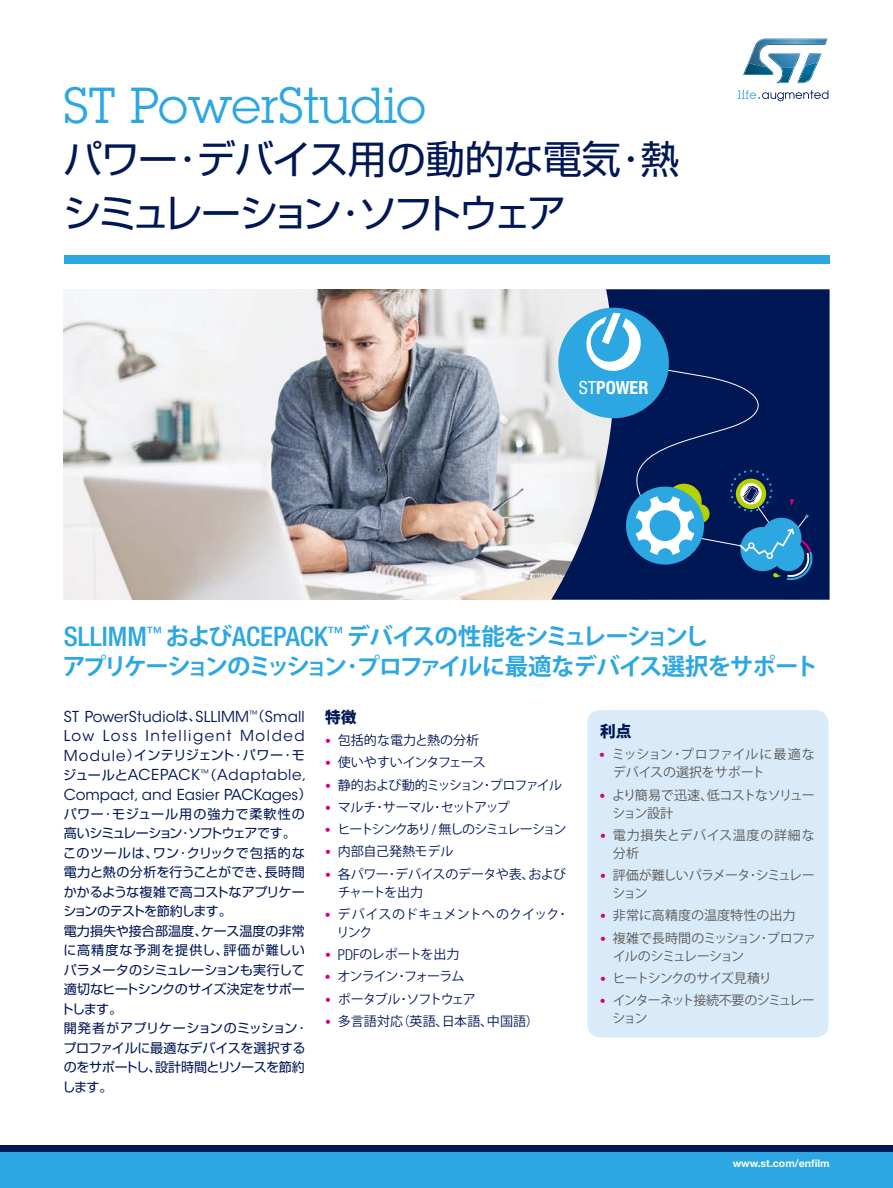
<style>
.page{position:relative;width:893px;height:1188px;background:#fff}
.page>*{position:absolute;margin:0;border:0;box-sizing:border-box;transform-origin:0 0}
.t1{font:49.5px "Lubalin Graph Std";color:#2ca7e1}
.t2{font:39.15px/54px "Shin Go Pro Regular 90 msp RKSJ H";letter-spacing:-.045em;color:#001755}
.t3{font:23.55px/30px "Koz Go Pro Bold 90 msp RKSJ H";letter-spacing:-.08em;color:#2ca7e1}
.t4{font:700 condensed 18.15px "Helvetica Neue LT Std";color:#fff}
.t5{font:15.6px "Koz Go Pro Heavy 90 msp RKSJ H";color:#001755}
.t6{font:15px/19.5px "ITC Avant Garde Std";letter-spacing:.045em;color:#001755}
.t7{font:15px/19.5px "ITC Avant Garde Std";letter-spacing:.015em;color:#001755}
.t8{font:13.05px/19.5px "Shin Go Pro Regular 90 msp RKSJ H";letter-spacing:-.015em;color:#001755}
.t9{font:13.05px/18px "Koz Go Pro Regular 90 msp RKSJ H";letter-spacing:-.06em;color:#595857}
.t10{font:13.05px/18px "Koz Go Pro Regular 90 msp RKSJ H";letter-spacing:-.05em;color:#001755}
.t11{font:13.05px/18px "Koz Go Pro Regular 90 msp RKSJ H";letter-spacing:-.02em;color:#001755}
.t12{font:13.05px "Koz Go Pro Regular 90 msp RKSJ H";color:#001755}
.t13{font:13.05px/18px "Koz Go Pro Regular 90 msp RKSJ H";letter-spacing:-.025em;color:#595857}
.t14{font:13.05px/18px "Koz Go Pro Regular 90 msp RKSJ H";letter-spacing:-.065em;color:#595857}
.t15{font:13.05px "Shin Go Pro Regular 90 msp RKSJ H";letter-spacing:-.035em;color:#001755}
.t16{font:13.05px/18px "Koz Go Pro Regular 90 msp RKSJ H";letter-spacing:-.105em;color:#595857}
.t17{font:13.05px "Koz Go Pro Regular 90 msp RKSJ H";letter-spacing:-.12em;color:#001755}
.t18{font:13.05px "Koz Go Pro Regular 90 msp RKSJ H";letter-spacing:-.07em;color:#001755}
.t19{font:13.05px/18px "Koz Go Pro Regular 90 msp RKSJ H";letter-spacing:.055em;color:#595857}
.t20{font:13.05px "Koz Go Pro Regular 90 msp RKSJ H";color:#595857}
.t21{font:13.05px "Koz Go Pro Regular 90 msp RKSJ H";letter-spacing:-.075em;color:#595857}
.t22{font:13.05px "Koz Go Pro Regular 90 msp RKSJ H";letter-spacing:-.08em;color:#001755}
.t23{font:13.05px "Koz Go Pro Regular 90 msp RKSJ H";letter-spacing:-.1em;color:#001755}
.t24{font:13.05px "Koz Go Pro Regular 90 msp RKSJ H";letter-spacing:-.075em;color:#001755}
.t25{font:13.05px "Koz Go Pro Regular 90 msp RKSJ H";letter-spacing:-.01em;color:#001755}
.t26{font:700 10.5px "Helvetica Neue LT Std";color:#fff}
.s1{font-weight:400}
.s2{font-family:"Helvetica Neue LT Std";font-weight:500;font-stretch:condensed;font-size:27px}
.s3{font-family:"Shin Go Pro Regular 90 msp RKSJ H";font-size:13.05px}
.s4{font-family:"ITC Avant Garde Std";font-size:15px}
.s5{font-family:"Helvetica Neue LT Std";font-weight:300;font-stretch:condensed;font-size:11.7px;color:#d6007f}
.s6{font-family:"Helvetica Neue LT Std";font-weight:300;font-stretch:condensed;font-size:15px}
</style>
<div class="page">
<div style="left:587px;top:710px;width:241px;height:327px;background:#d9eaf8;border-radius:13px"></div>
<img style="left:64px;top:289px;width:487px;height:311px">
<svg style="left:551px;top:289px;width:278px;height:311px;background:#526189"></svg>
<div style="left:558px;top:308px;width:111px;height:110px;background:#2ca7e1;border-radius:50%"></div>
<svg style="left:585px;top:313px;width:227px;height:269px;background:#214a7e"></svg>
<div style="left:0;top:1145px;width:892px;height:43px;background:#2ca7e1"></div>
<div style="left:0;top:1145px;width:892px;height:7px;background:#001755"></div>
<svg style="left:737px;top:90px;width:91px;height:11px"></svg>
<svg style="left:743px;top:38px;width:85px;height:46px"></svg>
<div style="left:64px;top:255px;width:765px;height:9px;background:#2ca7e1"></div>
<h1 class="t1" style="left:64px;top:77px;width:363px">ST PowerStudio</h1>
<h2 class="t2" style="left:63px;top:138px;width:618px">パワー･デバイス用の動的な電気･熱シミュレーション･ソフトウェア</h2>
<h3 class="t4" style="left:578px;top:377px;width:71px"><span class="s1">ST</span>POWER</h3>
<h3 class="t3" style="left:62px;top:624px;width:757px"><span class="s2">SLLIMM</span><sup>™</sup> および<span class="s2">ACEPACK</span><sup>™</sup> デバイスの性能をシミュレーションし<br>アプリケーションのミッション･プロファイルに最適なデバイス選択をサポート</h3>
<p class="t6" style="left:64px;top:708px;width:242px">ST PowerStudio<span class="s3">は、</span>SLLIMM<sup>™</sup><span class="s3">（</span>Small<br>Low Loss Intelligent Molded</p>
<p class="t15" style="left:64px;top:750px;width:243px"><span class="s4">Module</span>）インテリジェント･パワー･モ</p>
<p class="t7" style="left:63px;top:767px;width:250px"><span class="s3">ジュールと</span>ACEPACK<sup>™</sup><span class="s3">（</span>Adaptable,<br>Compact, and Easier PACKages<span class="s3">）</span></p>
<p class="t8" style="left:61px;top:806px;width:246px">パワー･モジュール用の強力で柔軟性の高いシミュレーション･ソフトウェアです。このツールは、ワン･クリックで包括的な電力と熱の分析を行うことができ、長時間かかるような複雑で高コストなアプリケーションのテストを節約します。<br>電力損失や接合部温度、ケース温度の非常に高精度な予測を提供し、評価が難しいパラメータのシミュレーションも実行して適切なヒートシンクのサイズ決定をサポートします。<br>開発者がアプリケーションのミッション･プロファイルに最適なデバイスを選択するのをサポートし、設計時間とリソースを節約します。</p>
<p class="t5" style="left:325px;top:711px;width:33px">特徴</p>
<p class="t12" style="left:325px;top:735px;width:156px"><span class="s5">•</span> 包括的な電力と熱の分析</p>
<p class="t22" style="left:325px;top:758px;width:162px"><span class="s5">•</span> 使いやすいインタフェース</p>
<p class="t18" style="left:325px;top:780px;width:238px"><span class="s5">•</span> 静的および動的ミッション･プロファイル</p>
<p class="t10" style="left:325px;top:800px;width:186px"><span class="s5">•</span> マルチ･サーマル･セットアップ</p>
<p class="t17" style="left:325px;top:824px;width:243px"><span class="s5">•</span> ヒートシンクあり <span class="s6">/</span> 無しのシミュレーション</p>
<p class="t25" style="left:325px;top:847px;width:130px"><span class="s5">•</span> 内部自己発熱モデル</p>
<p class="t10" style="left:338px;top:867px;width:230px;text-indent:-13px"><span class="s5">•</span> 各パワー･デバイスのデータや表、およびチャートを出力</p>
<p class="t11" style="left:336px;top:907px;width:231px;text-indent:-12px"><span class="s5">•</span> デバイスのドキュメントへのクイック･リンク</p>
<p class="t11" style="left:325px;top:947px;width:136px"><span class="s5">•</span> <span class="s6">PDF</span>のレポートを出力</p>
<p class="t24" style="left:325px;top:972px;width:141px"><span class="s5">•</span> オンライン･フォーラム</p>
<p class="t23" style="left:325px;top:994px;width:152px"><span class="s5">•</span> ポータブル･ソフトウェア</p>
<p class="t12" style="left:325px;top:1016px;width:215px"><span class="s5">•</span> 多言語対応（英語、日本語、中国語）</p>
<p class="t5" style="left:600px;top:725px;width:33px">利点</p>
<p class="t13" style="left:612px;top:747px;width:204px;text-indent:-14px"><span class="s5">•</span> ミッション･プロファイルに最適なデバイスの選択をサポート</p>
<p class="t9" style="left:612px;top:788px;width:204px;text-indent:-13px"><span class="s5">•</span> より簡易で迅速、低コストなソリューション設計</p>
<p class="t19" style="left:613px;top:828px;width:203px;text-indent:-13px"><span class="s5">•</span> 電力損失とデバイス温度の詳細な分析</p>
<p class="t9" style="left:612px;top:868px;width:204px;text-indent:-12px"><span class="s5">•</span> 評価が難しいパラメータ･シミュレーション</p>
<p class="t20" style="left:600px;top:911px;width:197px"><span class="s5">•</span> 非常に高精度の温度特性の出力</p>
<p class="t14" style="left:612px;top:931px;width:205px;text-indent:-12px"><span class="s5">•</span> 複雑で長時間のミッション･プロファイルのシミュレーション</p>
<p class="t21" style="left:600px;top:973px;width:173px"><span class="s5">•</span> ヒートシンクのサイズ見積り</p>
<p class="t16" style="left:612px;top:993px;width:204px;text-indent:-13px"><span class="s5">•</span> インターネット接続不要のシミュレーション</p>
<p class="t26" style="left:732px;top:1157px;width:98px">www.st.com/enfilm</p>
</div>
